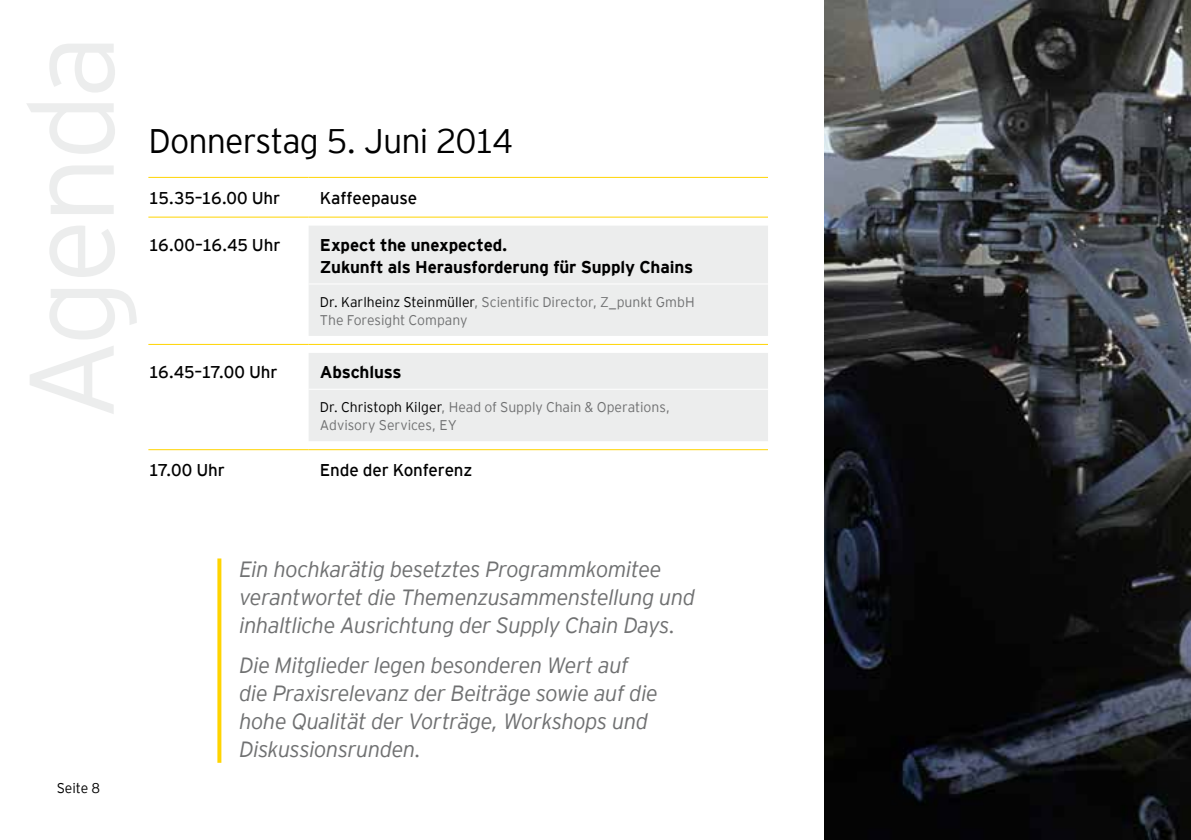
<style>
.page{position:relative;width:1191px;height:840px;background:#fff}
.page>*{position:absolute;margin:0;border:0;box-sizing:border-box;transform-origin:0 0}
.t1{font:300 34px "EY Interstate";letter-spacing:-.03em;color:#000}
.t2{font:italic 300 22px/28px "EY Interstate";letter-spacing:-.025em;color:#707172}
.t3{font:17px "EY Interstate";letter-spacing:-.01em;color:#000}
.t4{font:700 17px/22px "EY Interstate";letter-spacing:-.005em;color:#000}
.t5{font:300 14px/18px "EY Interstate";color:#707172}
.t6{font:300 14px "EY Interstate";letter-spacing:-.005em;color:#000}
.s1{color:#000}
</style>
<div class="page">
<svg style="left:309px;top:226px;width:459px;height:215px;background:#edeeee"></svg>
<hr style="left:148px;top:216px;width:161px;height:1px;background:#ffd400">
<hr style="left:309px;top:216px;width:459px;height:1px;background:#ffd400">
<hr style="left:148px;top:177px;width:161px;height:1px;background:#ffd400">
<hr style="left:309px;top:177px;width:459px;height:1px;background:#ffd400">
<hr style="left:148px;top:344px;width:161px;height:1px;background:#ffd400">
<hr style="left:309px;top:344px;width:459px;height:1px;background:#ffd400">
<hr style="left:148px;top:449px;width:161px;height:1px;background:#ffd400">
<hr style="left:309px;top:449px;width:459px;height:1px;background:#ffd400">
<hr style="left:309px;top:283px;width:459px;height:1px;background:#fff">
<hr style="left:309px;top:388px;width:459px;height:1px;background:#fff">
<img style="left:824px;top:0;width:367px;height:839px">
<svg style="left:217px;top:558px;width:4px;height:204px"></svg>
<p class="t6" style="left:57px;top:777px;width:45px">Seite 8</p>
<h1 class="t1" style="left:148px;top:116px;width:366px">Donnerstag 5. Juni 2014</h1>
<p class="t3" style="left:148px;top:186px;width:133px">15.35–16.00 Uhr</p>
<p class="t3" style="left:320px;top:186px;width:99px">Kaffeepause</p>
<p class="t3" style="left:148px;top:232px;width:134px">16.00–16.45 Uhr</p>
<p class="t4" style="left:320px;top:232px;width:375px">Expect the unexpected.<br>Zukunft als Herausforderung für Supply Chains</p>
<p class="t5" style="left:320px;top:291px;width:376px"><span class="s1">Dr. Karlheinz Steinmüller</span>, Scientific Director, Z_punkt GmbH<br>The Foresight Company</p>
<p class="t3" style="left:148px;top:359px;width:131px">16.45–17.00 Uhr</p>
<p class="t4" style="left:320px;top:359px;width:83px">Abschluss</p>
<p class="t5" style="left:320px;top:397px;width:352px"><span class="s1">Dr. Christoph Kilger</span>, Head of Supply Chain &amp; Operations,<br>Advisory Services, EY</p>
<p class="t3" style="left:148px;top:458px;width:78px">17.00 Uhr</p>
<p class="t3" style="left:320px;top:458px;width:154px">Ende der Konferenz</p>
<p class="t2" style="left:239px;top:554px;width:457px">Ein hochkarätig besetztes Programmkomitee verantwortet die Themenzusammenstellung und inhaltliche Ausrichtung der Supply Chain Days.</p>
<p class="t2" style="left:239px;top:649px;width:420px">Die Mitglieder legen besonderen Wert auf die Praxisrelevanz der Beiträge sowie auf die hohe Qualität der Vorträge, Workshops und Diskussionsrunden.</p>
</div>
